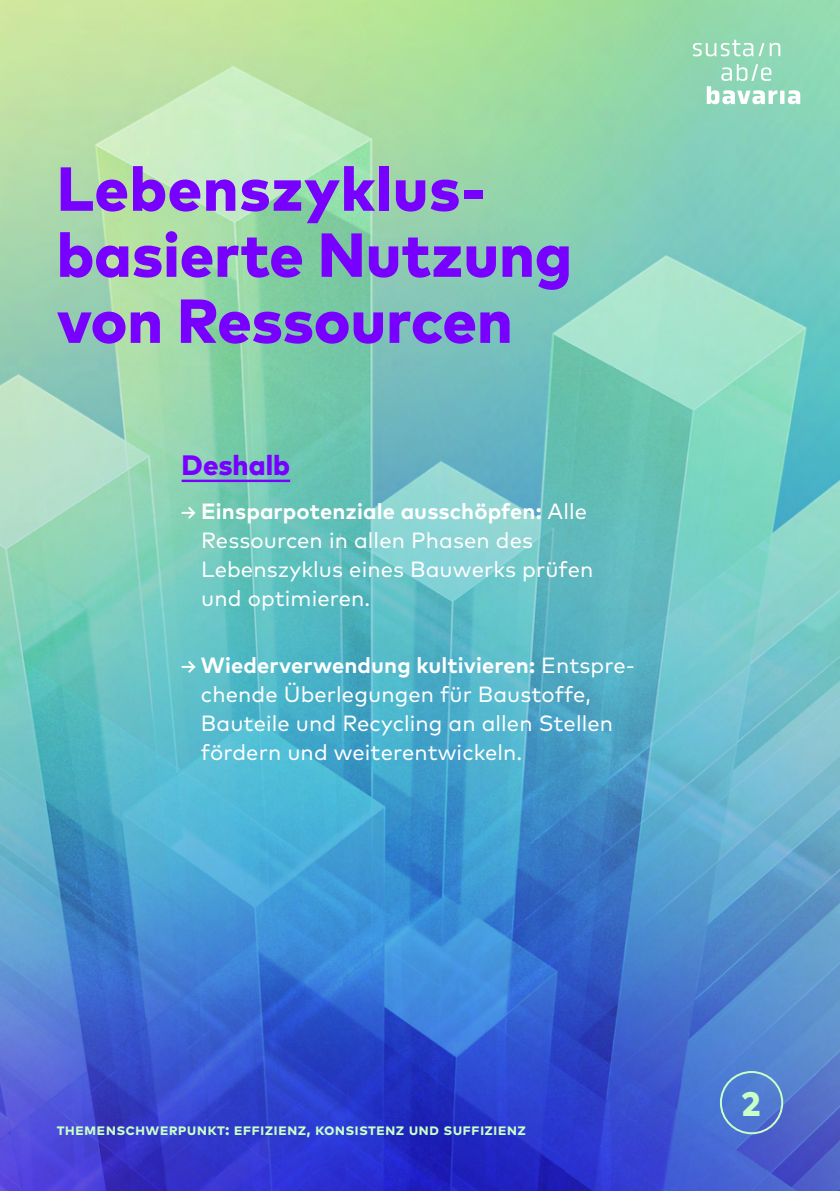
<style>
.page{position:relative;width:840px;height:1191px;background:#fff}
.page>*{position:absolute;margin:0;border:0;box-sizing:border-box;transform-origin:0 0}
.t1{font:800 62px/66px "Mark Pro";color:#7800ff}
.t2{font:800 34px "Mark Pro";color:#c8ffc8}
.t3{font:800 28px "Mark Pro";color:#7800ff}
.t4{font:22px/29px "Mark Pro";letter-spacing:.005em;color:#fff}
.t5{font:700 16px "Mark Pro";letter-spacing:.01em;color:#c8ffc8}
.s1{font-weight:700}
</style>
<div class="page">
<img style="left:0;top:0;width:839px;height:1191px">
<svg style="left:692px;top:40px;width:107px;height:64px;background:#a4dec2"></svg>
<hr style="left:181px;top:479px;width:109px;height:3px;background:#7800ff">
<svg style="left:181px;top:505px;width:16px;height:16px"></svg>
<svg style="left:181px;top:659px;width:16px;height:16px"></svg>
<div style="left:719px;top:1071px;width:63px;height:63px;border:2px solid #c8ffc8;border-radius:50%"></div>
<h1 class="t1" style="left:57px;top:151px;width:516px">Lebenszyklus&shy;basierte Nutzung von Ressourcen</h1>
<p class="t3" style="left:181px;top:443px;width:110px">Deshalb</p>
<p class="t4" style="left:201px;top:495px;width:393px"><span class="s1">Einsparpotenziale ausschöpfen:</span> Alle<br>Ressourcen in allen Phasen des<br>Lebenszyklus eines Bauwerks prüfen und optimieren.</p>
<p class="t4" style="left:201px;top:649px;width:435px"><span class="s1">Wiederverwendung kultivieren:</span> Entspre&shy;chende Überlegungen für Baustoffe, Bauteile und Recycling an allen Stellen fördern und weiterentwickeln.</p>
<p class="t5" style="left:57px;top:1117px;width:470px">Themenschwerpunkt: Effizienz, Konsistenz und Suffizienz</p>
<h2 class="t2" style="left:740px;top:1078px;width:21px">2</h2>
</div>
